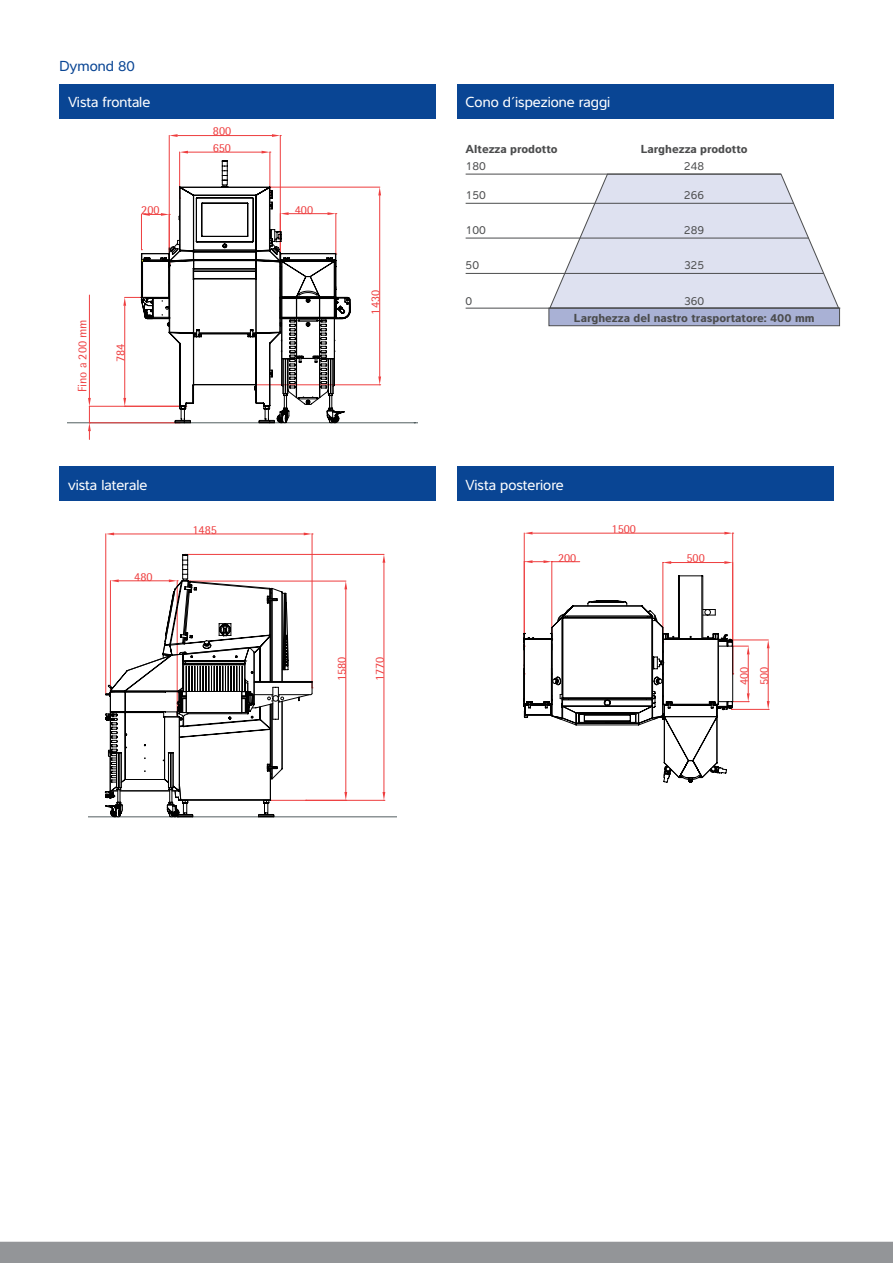
<style>
.page{position:relative;width:893px;height:1263px;background:#fff}
.page>*{position:absolute;margin:0;border:0;box-sizing:border-box;transform-origin:0 0}
.t1{font:15px "Interval Pro";color:#fff}
.t2{font:15px "Interval Pro";color:#094594}
.t3{font:12.3px/20px "Sartorius Rotis Sans";color:#ee3d3e}
.t4{font:700 12px "Interval Pro";color:#4b4c4d}
.t5{font:12px "Interval Pro";color:#4b4c4d}
</style>
<div class="page">
<div style="left:0;top:1242px;width:893px;height:21px;background:#939598"></div>
<div style="left:457px;top:84px;width:376px;height:34px;background:#094594"></div>
<svg style="left:549px;top:173px;width:291px;height:135px"></svg>
<div style="left:549px;top:308px;width:291px;height:18px;background:#a9b1d5;border:1px solid #4b4c4d"></div>
<hr style="left:466px;top:174px;width:315px;height:1px;background:#4b4c4d">
<hr style="left:466px;top:203px;width:327px;height:1px;background:#4b4c4d">
<hr style="left:466px;top:238px;width:343px;height:1px;background:#4b4c4d">
<hr style="left:466px;top:273px;width:358px;height:1px;background:#4b4c4d">
<hr style="left:466px;top:308px;width:374px;height:1px;background:#4b4c4d">
<div style="left:60px;top:84px;width:376px;height:34px;background:#094594"></div>
<div style="left:60px;top:467px;width:376px;height:34px;background:#094594"></div>
<div style="left:457px;top:467px;width:376px;height:34px;background:#094594"></div>
<hr style="left:179px;top:152px;width:1px;height:46px;background:#ee3d3e">
<hr style="left:270px;top:152px;width:1px;height:46px;background:#ee3d3e">
<hr style="left:188px;top:152px;width:74px;height:1px;background:#ee3d3e">
<svg style="left:180px;top:151px;width:8px;height:2px"></svg>
<svg style="left:262px;top:151px;width:9px;height:2px"></svg>
<hr style="left:169px;top:135px;width:1px;height:128px;background:#ee3d3e">
<hr style="left:280px;top:135px;width:1px;height:128px;background:#ee3d3e">
<hr style="left:178px;top:135px;width:94px;height:1px;background:#ee3d3e">
<svg style="left:169px;top:134px;width:9px;height:3px"></svg>
<svg style="left:272px;top:134px;width:9px;height:3px"></svg>
<svg style="left:67px;top:160px;width:350px;height:280px"></svg>
<hr style="left:89px;top:816px;width:307px;height:1px;background:#525e60">
<hr style="left:106px;top:534px;width:1px;height:160px;background:#ee3d3e">
<hr style="left:312px;top:534px;width:1px;height:154px;background:#ee3d3e">
<hr style="left:114px;top:534px;width:190px;height:1px;background:#ee3d3e">
<svg style="left:106px;top:533px;width:8px;height:2px"></svg>
<svg style="left:304px;top:533px;width:9px;height:2px"></svg>
<svg style="left:105px;top:554px;width:281px;height:264px"></svg>
<svg style="left:106px;top:581px;width:280px;height:67px"></svg>
<svg style="left:106px;top:648px;width:290px;height:170px"></svg>
<svg style="left:523px;top:532px;width:227px;height:250px"></svg>
<hr style="left:551px;top:665px;width:1px;height:39px;background:#000">
<svg style="left:524px;top:531px;width:246px;height:171px"></svg>
<p class="t2" style="left:60px;top:55px;width:77px">Dymond 80</p>
<p class="t1" style="left:68px;top:91px;width:84px">Vista frontale</p>
<p class="t3" style="left:213px;top:121px;width:20px">800</p>
<p class="t3" style="left:213px;top:138px;width:20px">650</p>
<p class="t3" style="left:141px;top:200px;width:20px">200</p>
<p class="t3" style="left:295px;top:199px;width:20px">400</p>
<p class="t3" style="left:141px;top:203px;width:20px">480</p>
<p class="t3" style="left:72px;top:392px;width:74px;rotate:-90deg">Fino a 200 mm</p>
<p class="t3" style="left:110px;top:362px;width:20px;rotate:-90deg">784</p>
<p class="t3" style="left:365px;top:315px;width:26px;rotate:-90deg">1430</p>
<p class="t1" style="left:466px;top:91px;width:146px">Cono d’ispezione raggi</p>
<p class="t4" style="left:466px;top:139px;width:94px">Altezza prodotto</p>
<p class="t5" style="left:466px;top:157px;width:22px">180</p>
<p class="t5" style="left:466px;top:186px;width:22px">150</p>
<p class="t5" style="left:466px;top:221px;width:22px">100</p>
<p class="t5" style="left:466px;top:256px;width:15px">50</p>
<p class="t5" style="left:466px;top:291px;width:8px">0</p>
<p class="t4" style="left:641px;top:139px;width:108px">Larghezza prodotto</p>
<p class="t5" style="left:684px;top:157px;width:22px">248</p>
<p class="t5" style="left:684px;top:186px;width:22px">266</p>
<p class="t5" style="left:684px;top:221px;width:22px">289</p>
<p class="t5" style="left:684px;top:256px;width:22px">325</p>
<p class="t5" style="left:684px;top:291px;width:22px">360</p>
<p class="t4" style="left:574px;top:308px;width:242px">Larghezza del nastro trasportatore: 400 mm</p>
<p class="t1" style="left:68px;top:473px;width:81px">vista laterale</p>
<p class="t1" style="left:466px;top:473px;width:100px">Vista posteriore</p>
<p class="t3" style="left:192px;top:520px;width:26px">1485</p>
<p class="t3" style="left:612px;top:519px;width:26px">1500</p>
<p class="t3" style="left:134px;top:566px;width:20px">480</p>
<p class="t3" style="left:331px;top:681px;width:26px;rotate:-90deg">1580</p>
<p class="t3" style="left:370px;top:681px;width:26px;rotate:-90deg">1770</p>
<p class="t3" style="left:558px;top:547px;width:20px">200</p>
<p class="t3" style="left:686px;top:548px;width:20px">500</p>
<p class="t3" style="left:734px;top:685px;width:20px;rotate:-90deg">400<br>500</p>
</div>
